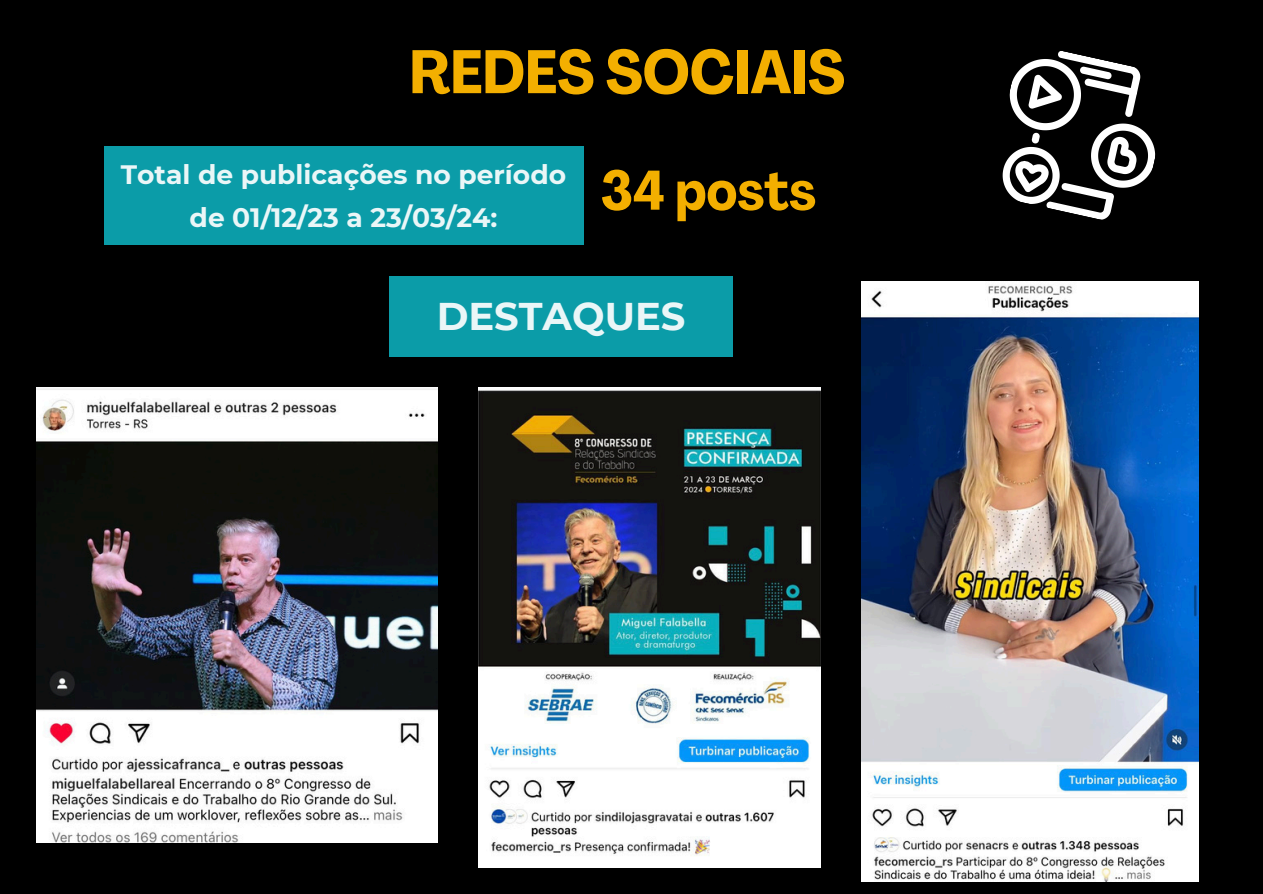
<style>
.page{position:relative;width:1263px;height:894px;background:#fff}
.page>*{position:absolute;margin:0;border:0;box-sizing:border-box;transform-origin:0 0}
.t1{font:700 condensed 60.3px "Agrandir";color:#f3af00}
.t2{font:700 condensed 54.75px "Agrandir";color:#f3af00}
.t3{font:700 38.55px "Montserrat";color:#fff}
.t4{font:700 26.55px/42.9px "Montserrat";color:#fff;text-align:center}
</style>
<div class="page">
<div style="left:0;top:0;width:1263px;height:893px;background:#000"></div>
<div style="left:104px;top:147px;width:479px;height:98px;background:#0b9ca8"></div>
<svg style="left:1002px;top:51px;width:154px;height:169px"></svg>
<div style="left:389px;top:276px;width:344px;height:80px;background:#0b9ca8"></div>
<img style="left:36px;top:387px;width:402px;height:454px">
<img style="left:861px;top:282px;width:337px;height:599px">
<img style="left:479px;top:387px;width:342px;height:480px">
<h3 class="t1" style="left:409px;top:48px;width:437px">REDES SOCIAIS</h3>
<p class="t4" style="left:121px;top:153px;width:447px">Total de publicações no período de 01/12/23 a 23/03/24:</p>
<p class="t2" style="left:601px;top:168px;width:217px">34 posts</p>
<h3 class="t3" style="left:437px;top:292px;width:250px">DESTAQUES</h3>
</div>
